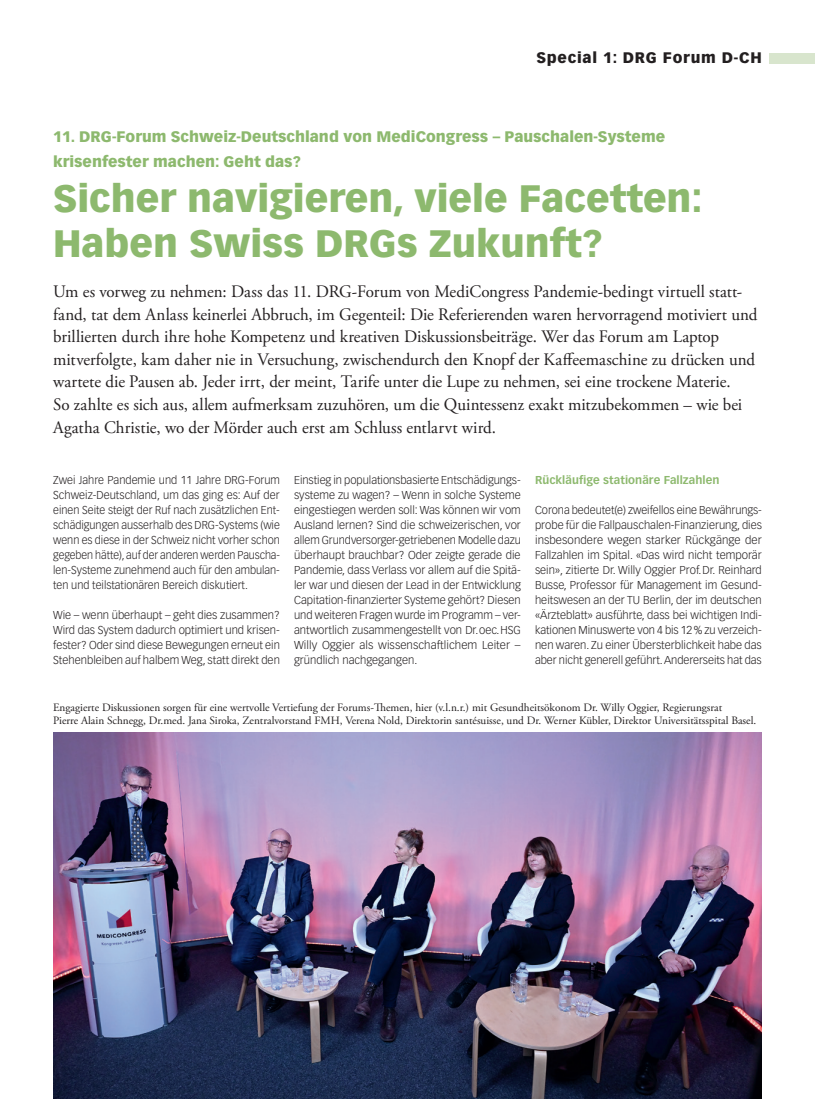
<style>
.page{position:relative;width:815px;height:1099px;background:#fff}
.page>*{position:absolute;margin:0;border:0;box-sizing:border-box;transform-origin:0 0}
.t1{font:900 37.5px/45px "Vectora LT Std";color:#8db96e}
.t2{font:17.5px/22.5px "Adobe Garamond Pro";color:#231f20}
.t3{font:900 15px/25px "Vectora LT Std";color:#8db96e}
.t4{font:900 15px "Vectora LT Std";letter-spacing:.05em;color:#231f20}
.t5{font:300 11.25px/15px "Vectora LT Std";color:#231f20;text-align:justify}
.t6{font:11.25px/13.5px "Adobe Garamond Pro";color:#231f20}
.t7{font:700 11.25px "Vectora LT Std";letter-spacing:.005em;color:#8db96e}
</style>
<div class="page">
<div style="left:770px;top:53px;width:45px;height:10px;background:#d8e5cd"></div>
<img style="left:53px;top:733px;width:709px;height:365px">
<h3 class="t4" style="left:536px;top:49px;width:227px">Special 1: DRG Forum D-CH</h3>
<h3 class="t3" style="left:53px;top:124px;width:614px">11. DRG-Forum Schweiz-Deutschland von MediCongress – Pauschalen-Systeme krisenfester machen: Geht das?</h3>
<h1 class="t1" style="left:53px;top:176px;width:651px">Sicher navigieren, viele Facetten:<br>Haben Swiss DRGs Zukunft?</h1>
<p class="t2" style="left:53px;top:281px;width:706px">Um es vorweg zu nehmen: Dass das 11. DRG-Forum von MediCongress Pandemie-bedingt virtuell statt&shy;fand, tat dem Anlass keinerlei Abbruch, im Gegenteil: Die Referierenden waren hervorragend motiviert und brillierten durch ihre hohe Kompetenz und kreativen Diskussionsbeiträge. Wer das Forum am Laptop mitverfolgte, kam daher nie in Versuchung, zwischendurch den Knopf der Kaffeemaschine zu drücken und wartete die Pausen ab. Jeder irrt, der meint, Tarife unter die Lupe zu nehmen, sei eine trockene Materie.<br>So zahlte es sich aus, allem aufmerksam zuzuhören, um die Quintessenz exakt mitzubekommen – wie bei Agatha Christie, wo der Mörder auch erst am Schluss entlarvt wird.</p>
<p class="t5" style="left:53px;top:473px;width:228px">Zwei Jahre Pandemie und 11 Jahre DRG-Forum Schweiz-Deutschland, um das ging es: Auf der einen Seite steigt der Ruf nach zusätzlichen Ent&shy;schädigungen ausserhalb des DRG-Systems (wie wenn es diese in der Schweiz nicht vorher schon gegeben hätte), auf der anderen werden Pauscha&shy;len-Systeme zunehmend auch für den ambulan&shy;ten und teilstationären Bereich diskutiert.</p>
<p class="t5" style="left:53px;top:608px;width:228px">Wie – wenn überhaupt – geht dies zusammen?<br>Wird das System dadurch optimiert und krisen&shy;fester? Oder sind diese Bewegungen erneut ein Stehenbleiben auf halbem Weg, statt direkt den</p>
<p class="t5" style="left:294px;top:473px;width:228px">Einstieg in populationsbasierte Entschädigungs&shy;systeme zu wagen? – Wenn in solche Systeme eingestiegen werden soll: Was können wir vom Ausland lernen? Sind die schweizerischen, vor allem Grundversorger-getriebenen Modelle dazu überhaupt brauchbar? Oder zeigte gerade die Pandemie, dass Verlass vor allem auf die Spitä&shy;ler war und diesen der Lead in der Entwicklung Capitation-finanzierter Systeme gehört? Diesen und weiteren Fragen wurde im Programm – ver&shy;antwortlich zusammengestellt von Dr. oec. HSG Willy Oggier als wissenschaftlichem Leiter – gründlich nachgegangen.</p>
<p class="t7" style="left:535px;top:473px;width:186px">Rückläufige stationäre Fallzahlen</p>
<p class="t5" style="left:535px;top:503px;width:228px">Corona bedeutet(e) zweifellos eine Bewährungs&shy;probe für die Fallpauschalen-Finanzierung, dies insbesondere wegen starker Rü ckgänge der Fallzahlen im Spital. «Das wird nicht temporär sein», zitierte Dr. Willy Oggier Prof. Dr. Reinhard Busse, Professor für Management im Gesund&shy;heitswesen an der TU Berlin, der im deutschen «Ärzteblatt» ausführte, dass bei wichtigen Indi&shy;kationen Minuswerte von 4 bis 12 % zu verzeich&shy;nen waren. Zu einer Übersterblichkeit habe das aber nicht generell gefü hrt. Andererseits hat das</p>
<p class="t6" style="left:53px;top:701px;width:705px">Engagierte Diskussionen sorgen für eine wertvolle Vertiefung der Forums-Themen, hier (v.l.n.r.) mit Gesundheitsökonom Dr. Willy Oggier, Regierungsrat<br>Pierre Alain Schnegg, Dr.med. Jana Siroka, Zentralvorstand FMH, Verena Nold, Direktorin santésuisse, und Dr. Werner Kübler, Direktor Universitätsspital Basel.</p>
</div>
